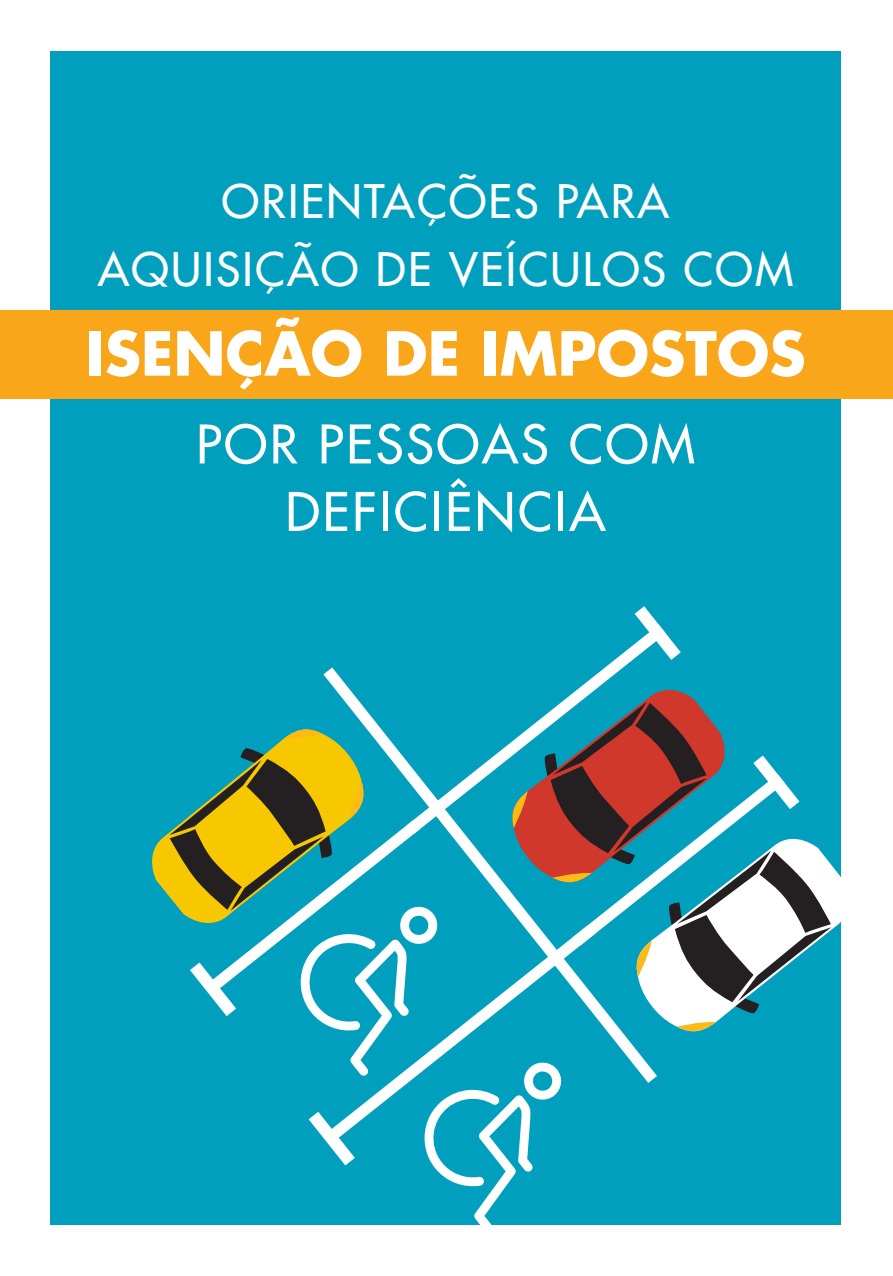
<style>
.page{position:relative;width:893px;height:1276px;background:#fff}
.page>*{position:absolute;margin:0;border:0;box-sizing:border-box;transform-origin:0 0}
.t1{font:700 58.95px "Futura";color:#fff}
.t2{font:51.75px/67.5px "Futura";letter-spacing:.05em;color:#fff;text-align:center}
.t3{font:45px/67.5px "Futura";letter-spacing:.05em;color:#fff;text-align:center}
</style>
<div class="page">
<div style="left:50px;top:51px;width:791px;height:1174px;background:#009fbe"></div>
<div style="left:0;top:310px;width:893px;height:89px;background:#faa61a"></div>
<svg style="left:589px;top:643px;width:46px;height:37px"></svg>
<svg style="left:152px;top:833px;width:17px;height:63px"></svg>
<svg style="left:562px;top:680px;width:134px;height:22px"></svg>
<svg style="left:831px;top:864px;width:10px;height:66px"></svg>
<svg style="left:635px;top:606px;width:46px;height:54px"></svg>
<svg style="left:169px;top:702px;width:662px;height:523px"></svg>
<p class="t3" style="left:98px;top:167px;width:697px">ORIENTAÇÕES PARA<br>AQUISIÇÃO DE VEÍCU LOS COM</p>
<h1 class="t1" style="left:85px;top:314px;width:722px">ISENÇÃO DE IMPOSTOS</h1>
<p class="t2" style="left:196px;top:410px;width:499px">POR PESSOAS COM<br>DEFICIÊNCIA</p>
</div>
